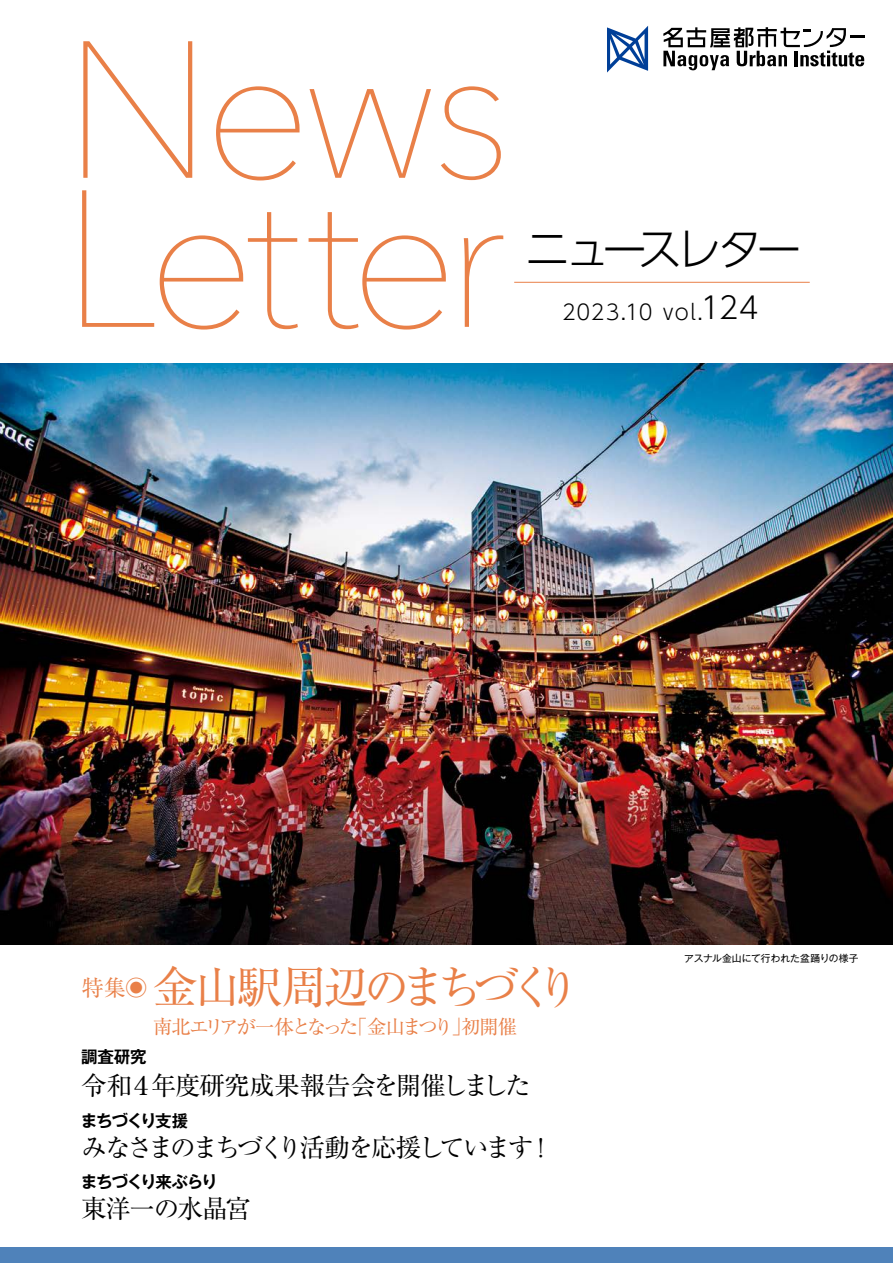
<style>
.page{position:relative;width:893px;height:1263px;background:#fff}
.page>*{position:absolute;margin:0;border:0;box-sizing:border-box;transform-origin:0 0}
.t1{font:45px "Ryumin Pro";letter-spacing:-.14em;color:#e98048}
.t2{font:300 44.7px "UD Shin Go Pro";letter-spacing:-.13em;color:#000}
.t3{font:25.5px "Ryumin Pro";letter-spacing:-.125em;color:#000}
.t4{font:25.5px "Ryumin Pro";letter-spacing:-.05em;color:#000}
.t5{font:25.5px "Ryumin Pro";letter-spacing:-.055em;color:#000}
.t6{font:300 21px "UD Shin Go Pro";letter-spacing:.04em;color:#000}
.t7{font:19.5px "Ryumin Pro";letter-spacing:-.125em;color:#e98048}
.t8{font:700 16.5px "Gothic MB101 Pro De";letter-spacing:-.075em;color:#000}
.t9{font:9.75px "Gothic MB101 Pro";color:#000}
.s1{font-size:30.15px}
</style>
<div class="page">
<svg style="left:83px;top:41px;width:109px;height:137px"></svg>
<svg style="left:216px;top:86px;width:84px;height:94px"></svg>
<svg style="left:309px;top:89px;width:122px;height:89px"></svg>
<svg style="left:441px;top:86px;width:60px;height:94px"></svg>
<svg style="left:82px;top:190px;width:72px;height:137px"></svg>
<svg style="left:160px;top:212px;width:138px;height:118px"></svg>
<svg style="left:309px;top:212px;width:137px;height:118px"></svg>
<svg style="left:464px;top:235px;width:39px;height:92px"></svg>
<hr style="left:514px;top:282px;width:296px;height:1px;background:#e98048">
<div style="left:1px;top:1247px;width:892px;height:16px;background:#4f82ba"></div>
<svg style="left:663px;top:27px;width:201px;height:43px"></svg>
<svg style="left:607px;top:26px;width:41px;height:47px"></svg>
<img style="left:0;top:363px;width:893px;height:581px">
<h2 class="t2" style="left:525px;top:212px;width:278px">ニュースレター</h2>
<p class="t6" style="left:562px;top:295px;width:198px">2023.10 vol.<span class="s1">124</span></p>
<h1 class="t1" style="left:82px;top:952px;width:501px"><sup>特集</sup><sup>◉</sup> 金山駅周辺のまちづくり</h1>
<p class="t7" style="left:153px;top:1012px;width:365px">南北エリアが一体となった「金山まつり」初開催</p>
<p class="t8" style="left:81px;top:1043px;width:67px">調査研究</p>
<h3 class="t4" style="left:81px;top:1065px;width:451px">令和４年度研究成果報告会を開催しました</h3>
<p class="t8" style="left:81px;top:1107px;width:109px">まちづくり支援</p>
<h3 class="t3" style="left:81px;top:1127px;width:474px">みなさまのまちづくり活動を応援しています！</h3>
<p class="t8" style="left:81px;top:1168px;width:138px">まちづくり来ぶらり</p>
<h3 class="t5" style="left:81px;top:1188px;width:172px">東洋一の水晶宮</h3>
<p class="t9" style="left:684px;top:950px;width:176px">アスナル金山にて行われた盆踊りの様子</p>
</div>
